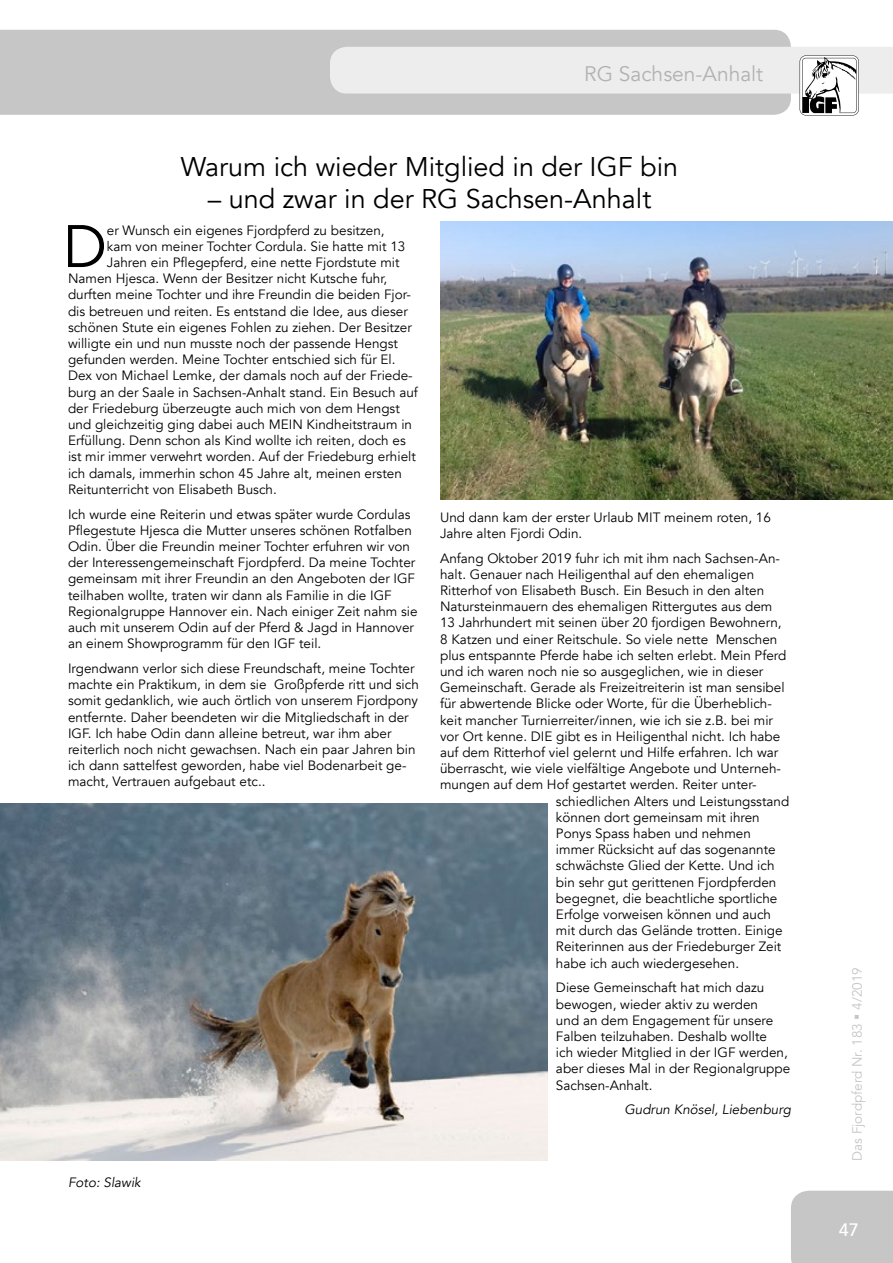
<style>
.page{position:relative;width:893px;height:1263px;background:#fff}
.page>*{position:absolute;margin:0;border:0;box-sizing:border-box;transform-origin:0 0}
.t1{font:59.25px "Avenir";color:#000}
.t2{font:27px "Avenir";color:#000}
.t3{font:21px "Avenir";color:#b3b2b2}
.t4{font:500 18px "Avenir";color:#fff}
.t5{font:13.5px/16.2px "Avenir";color:#000}
.t6{font:italic 13.5px "Avenir";color:#000}
.t7{font:13.5px "Avenir";color:#c6c6c6}
</style>
<div class="page">
<div style="left:0;top:30px;width:791px;height:85px;background:#c6c6c6"></div>
<div style="left:791px;top:1191px;width:102px;height:72px;background:#c6c6c6"></div>
<svg style="left:330px;top:47px;width:563px;height:69px;background:#dedede"></svg>
<img style="left:440px;top:221px;width:453px;height:279px">
<img style="left:0;top:804px;width:547px;height:357px">
<h3 class="t3" style="left:584px;top:61px;width:180px">RG Sachsen-Anhalt</h3>
<h2 class="t2" style="left:181px;top:150px;width:499px">Warum ich wieder Mitglied in der IGF bin</h2>
<h2 class="t2" style="left:208px;top:183px;width:445px">– und zwar in der RG Sachsen-Anhalt</h2>
<h1 class="t1" style="left:63px;top:211px;width:45px">D</h1>
<p class="t5" style="left:107px;top:222px;width:279px">er Wunsch ein eigenes Fjordpferd zu besitzen,</p>
<p class="t5" style="left:107px;top:238px;width:300px">kam von meiner Tochter Cordula. Sie hatte mit 13</p>
<p class="t5" style="left:107px;top:255px;width:294px">Jahren ein Pflegepferd, eine nette Fjordstute mit</p>
<p class="t5" style="left:68px;top:271px;width:321px">Namen Hjesca. Wenn der Besitzer nicht Kutsche fuhr,</p>
<p class="t5" style="left:68px;top:287px;width:344px">durften meine Tochter und ihre Freundin die beiden Fjor-</p>
<p class="t5" style="left:68px;top:303px;width:341px">dis betreuen und reiten. Es entstand die Idee, aus dieser</p>
<p class="t5" style="left:68px;top:319px;width:345px">schönen Stute ein eigenes Fohlen zu ziehen. Der Besitzer</p>
<p class="t5" style="left:68px;top:336px;width:332px">willigte ein und nun musste noch der passende Hengst</p>
<p class="t5" style="left:68px;top:352px;width:329px">gefunden werden. Meine Tochter entschied sich für El.</p>
<p class="t5" style="left:68px;top:368px;width:346px">Dex von Michael Lemke, der damals noch auf der Friede-</p>
<p class="t5" style="left:68px;top:384px;width:351px">burg an der Saale in Sachsen-Anhalt stand. Ein Besuch auf</p>
<p class="t5" style="left:68px;top:400px;width:333px">der Friedeburg überzeugte auch mich von dem Hengst</p>
<p class="t5" style="left:68px;top:417px;width:346px">und gleichzeitig ging dabei auch MEIN Kindheitstraum in</p>
<p class="t5" style="left:68px;top:433px;width:339px">Erfüllung. Denn schon als Kind wollte ich reiten, doch es</p>
<p class="t5" style="left:68px;top:449px;width:349px">ist mir immer verwehrt worden. Auf der Friedeburg erhielt</p>
<p class="t5" style="left:68px;top:465px;width:335px">ich damals, immerhin schon 45 Jahre alt, meinen ersten</p>
<p class="t5" style="left:68px;top:481px;width:210px">Reitunterricht von Elisabeth Busch.</p>
<p class="t5" style="left:68px;top:506px;width:351px">Ich wurde eine Reiterin und etwas später wurde Cordulas Pflegestute Hjesca die Mutter unseres schönen Rotfalben Odin. Über die Freundin meiner Tochter erfuhren wir von der Interessengemeinschaft Fjordpferd. Da meine Tochter gemeinsam mit ihrer Freundin an den Angeboten der IGF teilhaben wollte, traten wir dann als Familie in die IGF Regionalgruppe Hannover ein. Nach einiger Zeit nahm sie auch mit unserem Odin auf der Pferd &amp; Jagd in Hannover an einem Showprogramm für den IGF teil.</p>
<p class="t5" style="left:68px;top:660px;width:352px">Irgendwann verlor sich diese Freundschaft, meine Tochter machte ein Praktikum, in dem sie Großpferde ritt und sich somit gedanklich, wie auch örtlich von unserem Fjordpony entfernte. Daher beendeten wir die Mitgliedschaft in der IGF. Ich habe Odin dann alleine betreut, war ihm aber reiterlich noch nicht gewachsen. Nach ein paar Jahren bin ich dann sattelfest geworden, habe viel Bodenarbeit ge&shy;macht, Vertrauen aufgebaut etc..</p>
<p class="t5" style="left:440px;top:509px;width:332px">Und dann kam der erster Urlaub MIT meinem roten, 16<br>Jahre alten Fjordi Odin.</p>
<p class="t5" style="left:440px;top:550px;width:341px">Anfang Oktober 2019 fuhr ich mit ihm nach Sachsen-An-</p>
<p class="t5" style="left:440px;top:566px;width:316px">halt. Genauer nach Heiligenthal auf den ehemaligen</p>
<p class="t5" style="left:440px;top:582px;width:326px">Ritterhof von Elisabeth Busch. Ein Besuch in den alten</p>
<p class="t5" style="left:440px;top:599px;width:334px">Natursteinmauern des ehemaligen Rittergutes aus dem</p>
<p class="t5" style="left:440px;top:615px;width:343px">13 Jahrhundert mit seinen über 20 fjordigen Bewohnern,</p>
<p class="t5" style="left:440px;top:631px;width:339px">8 Katzen und einer Reitschule. So viele nette Menschen</p>
<p class="t5" style="left:440px;top:647px;width:348px">plus entspannte Pferde habe ich selten erlebt. Mein Pferd</p>
<p class="t5" style="left:440px;top:663px;width:325px">und ich waren noch nie so ausgeglichen, wie in dieser</p>
<p class="t5" style="left:440px;top:680px;width:346px">Gemeinschaft. Gerade als Freizeitreiterin ist man sensibel</p>
<p class="t5" style="left:440px;top:696px;width:333px">für abwertende Blicke oder Worte, für die Überheblich-</p>
<p class="t5" style="left:440px;top:712px;width:334px">keit mancher Turnierreiter/innen, wie ich sie z.B. bei mir</p>
<p class="t5" style="left:440px;top:728px;width:342px">vor Ort kenne. DIE gibt es in Heiligenthal nicht. Ich habe</p>
<p class="t5" style="left:440px;top:744px;width:340px">auf dem Ritterhof viel gelernt und Hilfe erfahren. Ich war</p>
<p class="t5" style="left:440px;top:761px;width:342px">überrascht, wie viele vielfältige Angebote und Unterneh-</p>
<p class="t5" style="left:440px;top:777px;width:318px">mungen auf dem Hof gestartet werden. Reiter unter-</p>
<p class="t5" style="left:556px;top:793px;width:235px">schiedlichen Alters und Leistungsstand</p>
<p class="t5" style="left:556px;top:809px;width:205px">können dort gemeinsam mit ihren</p>
<p class="t5" style="left:556px;top:825px;width:196px">Ponys Spass haben und nehmen</p>
<p class="t5" style="left:556px;top:842px;width:221px">immer Rücksicht auf das sogenannte</p>
<p class="t5" style="left:556px;top:858px;width:220px">schwächste Glied der Kette. Und ich</p>
<p class="t5" style="left:556px;top:874px;width:222px">bin sehr gut gerittenen Fjordpferden</p>
<p class="t5" style="left:556px;top:890px;width:223px">begegnet, die beachtliche sportliche</p>
<p class="t5" style="left:556px;top:906px;width:217px">Erfolge vorweisen können und auch</p>
<p class="t5" style="left:556px;top:923px;width:228px">mit durch das Gelände trotten. Einige</p>
<p class="t5" style="left:556px;top:939px;width:227px">Reiterinnen aus der Friedeburger Zeit</p>
<p class="t5" style="left:556px;top:955px;width:185px">habe ich auch wiedergesehen.</p>
<p class="t5" style="left:556px;top:980px;width:236px">Diese Gemeinschaft hat mich dazu bewogen, wieder aktiv zu werden<br>und an dem Engagement für unsere<br>Falben teilzuhaben. Deshalb wollte<br>ich wieder Mitglied in der IGF werden, aber dieses Mal in der Regionalgruppe<br>Sachsen-Anhalt.</p>
<p class="t6" style="left:624px;top:1101px;width:168px">Gudrun Knösel, Liebenburg</p>
<p class="t6" style="left:68px;top:1174px;width:74px">Foto: Slawik</p>
<p class="t7" style="left:849px;top:1161px;width:195px;rotate:-90deg">Das Fjordpferd Nr. 183 ▪ 4/2019</p>
<h3 class="t4" style="left:839px;top:1214px;width:22px">47</h3>
</div>
